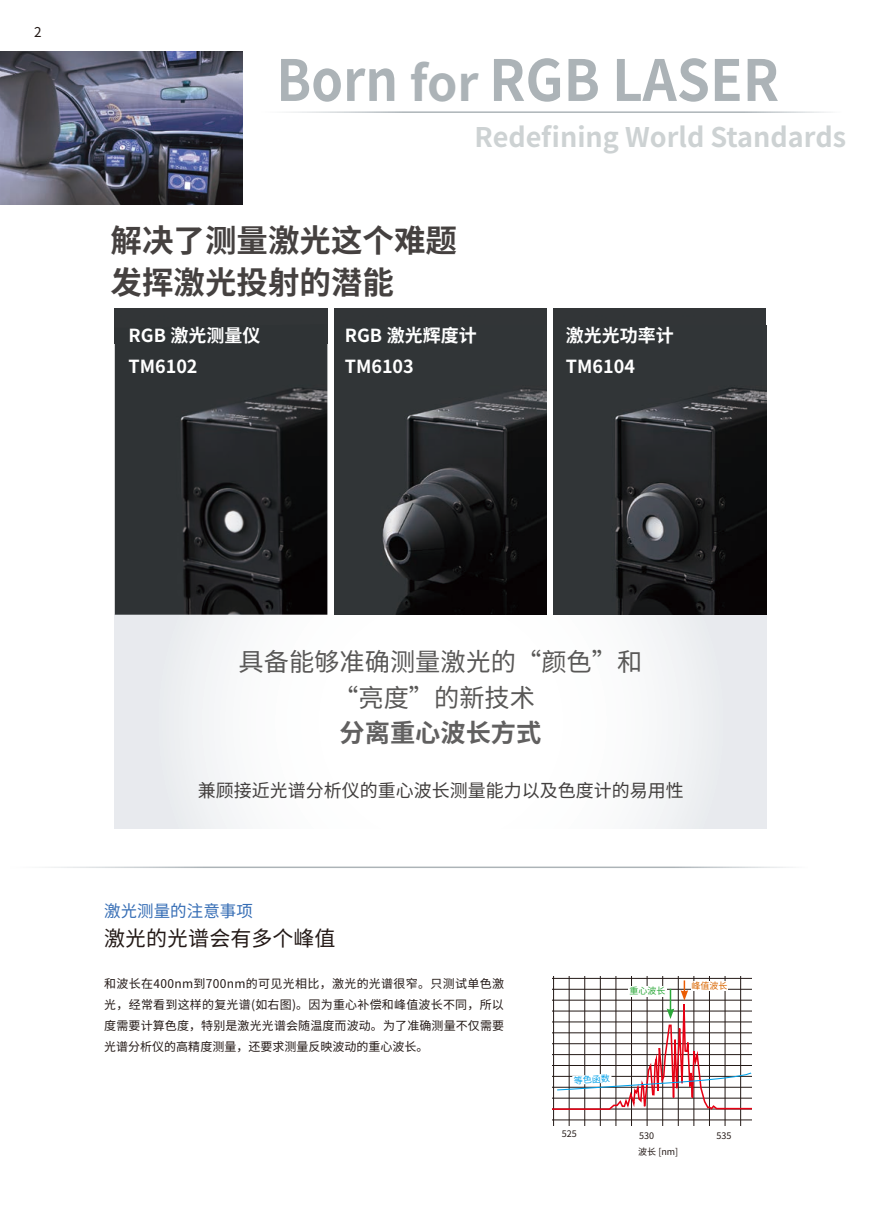
<style>
.page{position:relative;width:893px;height:1212px;background:#fff}
.page>*{position:absolute;margin:0;border:0;box-sizing:border-box;transform-origin:0 0}
.t1{font:700 56.7px "Source Han Sans CN";color:#acb3b7;scale:.9 1}
.t2{font:700 31.5px/42px "Source Han Sans CN";color:#454140}
.t3{font:700 27px "Source Han Sans CN";color:#cdd2d3}
.t4{font:25.2px/35.5px "Source Han Sans CN";color:#595857;text-align:center}
.t5{font:700 25.2px "Source Han Sans CN";color:#616060}
.t6{font:21px "Source Han Sans CN";color:#231916}
.t7{font:700 18px/31.5px "Source Han Sans CN";color:#fff}
.t8{font:18px "Source Han Sans CN";color:#423f3e}
.t9{font:16.5px "Source Han Sans CN";color:#356db5}
.t10{font:13.5px "Source Han Sans CN";color:#231916}
.t11{font:12px/21px "Source Han Sans CN";color:#231916;text-align:justify}
.t12{font:9px "Source Han Sans CN";color:#231916}
.t13{font:9px "Source Han Sans CN";color:#d96600}
.t14{font:9px "Source Han Sans CN";color:#2ba839}
.t15{font:9px "Source Han Sans CN";color:#00a1e9}
.s1{font-size:48.6px}
</style>
<div class="page">
<img style="left:0;top:51px;width:242px;height:154px">
<div style="left:115px;top:309px;width:212px;height:15px;background:#323537"></div>
<div style="left:334px;top:309px;width:213px;height:17px;background:#323537"></div>
<div style="left:553px;top:309px;width:213px;height:17px;background:#323537"></div>
<svg style="left:115px;top:615px;width:651px;height:214px"></svg>
<img style="left:334px;top:326px;width:213px;height:289px">
<img style="left:115px;top:324px;width:212px;height:291px">
<img style="left:553px;top:326px;width:213px;height:289px">
<svg style="left:553px;top:976px;width:199px;height:149px"></svg>
<p class="t10" style="left:34px;top:25px;width:9px">2</p>
<h1 class="t1" style="left:276px;top:48px;width:560px">Born <span class="s1">for</span> RGB LASER</h1>
<h3 class="t3" style="left:475px;top:122px;width:373px">Redefining World Standards</h3>
<h2 class="t2" style="left:111px;top:220px;width:348px">解决了测量激光这个难题发挥激光投射的潜能</h2>
<h3 class="t7" style="left:129px;top:320px;width:133px">RGB 激光测量仪<br>TM6102</h3>
<h3 class="t7" style="left:345px;top:320px;width:133px">RGB 激光辉度计<br>TM6103</h3>
<h3 class="t7" style="left:566px;top:320px;width:109px">激光光功率计<br>TM6104</h3>
<h3 class="t4" style="left:239px;top:644px;width:405px">具备能够准确测量激光的“颜色”和“亮度”的新技术</h3>
<h3 class="t5" style="left:340px;top:719px;width:203px">分离重心波长方式</h3>
<h3 class="t8" style="left:198px;top:780px;width:487px">兼顾接近光谱分析仪的重心波长测量能力以及色度计的易用性</h3>
<h3 class="t9" style="left:104px;top:901px;width:150px">激光测量的注意事项</h3>
<h3 class="t6" style="left:104px;top:927px;width:233px">激光的光谱会有多个峰值</h3>
<p class="t11" style="left:104px;top:973px;width:401px">和波长在400nm到700nm的可见光相比，激光的光谱很窄。只测试单色激光，经常看到这样的复光谱(如右图)。因为重心补偿和峰值波长不同，所以度需要计算色度，特别是激光光谱会随温度而波动。为了准确测量不仅需要光谱分析仪的高精度测量，还要求测量反映波动的重心波长。</p>
<p class="t14" style="left:630px;top:986px;width:37px">重心波长</p>
<p class="t13" style="left:691px;top:981px;width:37px">峰值波长</p>
<p class="t15" style="left:574px;top:1075px;width:38px;rotate:-4deg">等色函数</p>
<p class="t12" style="left:562px;top:1129px;width:16px">525</p>
<p class="t12" style="left:639px;top:1130px;width:16px">530</p>
<p class="t12" style="left:717px;top:1130px;width:16px">535</p>
<p class="t12" style="left:638px;top:1146px;width:42px">波长 [nm]</p>
</div>
